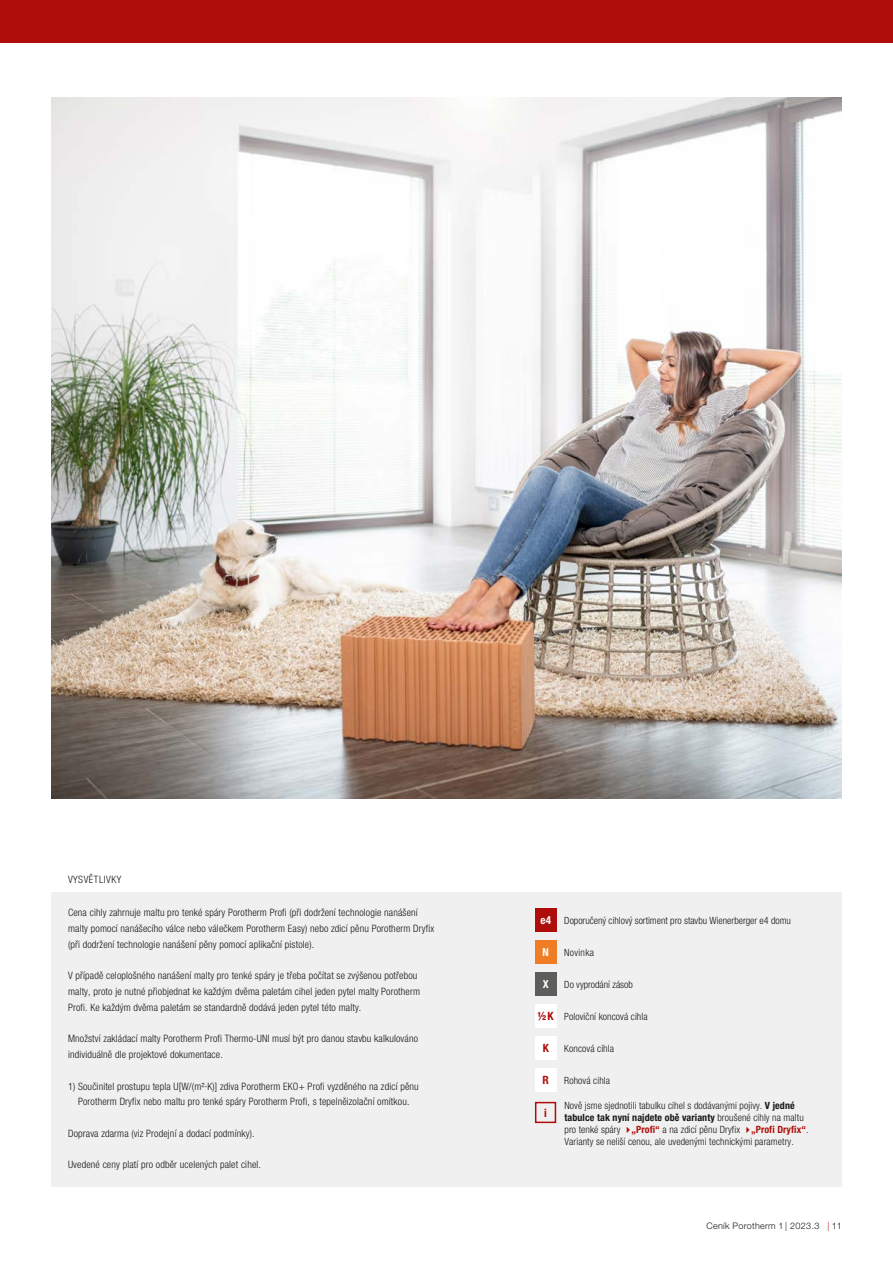
<style>
.page{position:relative;width:893px;height:1263px;background:#fff}
.page>*{position:absolute;margin:0;border:0;box-sizing:border-box;transform-origin:0 0}
.t1{font:700 condensed 11.4px "Helvetica Neue LT Pro";color:#af0d0a}
.t2{font:700 condensed 11.1px "Helvetica Neue LT Pro";color:#fff}
.t3{font:300 condensed 10.2px/15.8px "Helvetica Neue LT Pro";letter-spacing:.015em;color:#181716}
.t4{font:300 condensed 10.2px "Helvetica Neue LT Pro";letter-spacing:.05em;color:#181716}
.t5{font:300 condensed 10.05px/12px "Helvetica Neue LT Pro";letter-spacing:.01em;color:#181716}
.t6{font:300 condensed 10.05px "Helvetica Neue LT Pro";letter-spacing:.03em;color:#181716}
.t7{font:300 9px "Helvetica Neue LT Pro";letter-spacing:.03em;color:#181716}
.s1{font-weight:700;font-size:11.1px;color:#fff}
.s2{font-stretch:normal;font-size:9.9px}
.s3{font-weight:700;font-size:11.4px;color:#af0d0a}
.s4{font-weight:700}
.s5{color:#af0d0a}
.s6{font-weight:700;color:#af0d0a}
</style>
<div class="page">
<div style="left:0;top:0;width:893px;height:43px;background:#af0d0a"></div>
<img style="left:51px;top:98px;width:791px;height:700px">
<div style="left:51px;top:892px;width:791px;height:294px;background:#f0f0f0"></div>
<div style="left:535px;top:909px;width:21px;height:23px;background:#af0d0a"></div>
<div style="left:535px;top:941px;width:21px;height:23px;background:#ef7d25"></div>
<div style="left:535px;top:972px;width:21px;height:24px;background:#5d5d5c"></div>
<div style="left:535px;top:1004px;width:21px;height:24px;background:#fff"></div>
<div style="left:535px;top:1036px;width:21px;height:24px;background:#fff"></div>
<div style="left:535px;top:1068px;width:21px;height:24px;background:#fff"></div>
<div style="left:535px;top:1102px;width:21px;height:21px;border:2px solid #af0d0a"></div>
<p class="t4" style="left:68px;top:874px;width:55px">VYSVĚTLIVKY</p>
<p class="t3" style="left:68px;top:905px;width:368px">Cena cihly zahrnuje maltu pro tenké spáry Porotherm Profi (při dodržení technologie nanášení malty pomocí nanášecího válce nebo válečkem Porotherm Easy) nebo zdicí pěnu Porotherm Dryfix (při dodržení technologie nanášení pěny pomocí aplikační pistole).</p>
<p class="t3" style="left:68px;top:968px;width:354px">V případě celoplošného nanášení malty pro tenké spáry je třeba počítat se zvýšenou potřebou malty, proto je nutné přiobjednat ke každým dvěma paletám cihel jeden pytel malty Porotherm<br>Profi. Ke každým dvěma paletám se standardně dodává jeden pytel této malty.</p>
<p class="t3" style="left:68px;top:1031px;width:352px">Množství zakládací malty Porotherm Profi Thermo-UNI musí být pro danou stavbu kalkulováno individuálně dle projektové dokumentace.</p>
<p class="t3" style="left:68px;top:1078px;width:352px;text-align:center">1) Součinitel prostupu tepla U[W/(m²·K)] zdiva Porotherm EKO+ Profi vyzděného na zdicí pěnu<br>Porotherm Dryfix nebo maltu pro tenké spáry Porotherm Profi, s tepelněizolační omítkou.</p>
<p class="t3" style="left:68px;top:1125px;width:188px">Doprava zdarma (viz Prodejní a dodací podmínky).</p>
<p class="t3" style="left:68px;top:1157px;width:194px">Uvedené ceny platí pro odběr ucelených palet cihel.</p>
<p class="t5" style="left:540px;top:914px;width:252px"><span class="s1">e4</span> Doporučený cihlový sortiment pro stavbu Wienerberger e4 domu</p>
<p class="t2" style="left:543px;top:946px;width:10px">N<span class="s2">N</span></p>
<p class="t6" style="left:564px;top:947px;width:31px">Novinka</p>
<p class="t2" style="left:543px;top:978px;width:7px">X</p>
<p class="t5" style="left:564px;top:978px;width:70px">Do vyprodání zásob</p>
<p class="t5" style="left:538px;top:1010px;width:111px"><span class="s3">½ K</span> Poloviční koncová cihla</p>
<p class="t1" style="left:543px;top:1041px;width:8px">K</p>
<p class="t5" style="left:564px;top:1042px;width:51px">Koncová cihla</p>
<p class="t1" style="left:543px;top:1073px;width:8px">R</p>
<p class="t5" style="left:564px;top:1074px;width:47px">Rohová cihla</p>
<p class="t5" style="left:564px;top:1099px;width:245px">Nově jsme sjednotili tabulku cihel s dodávanými pojivy. <span class="s4">V jedné tabulce tak nyní najdete obě varianty</span> broušené cihly na maltu pro tenké spáry <span class="s5">⏵</span><span class="s6">„Profi“</span> a na zdicí pěnu Dryfix <span class="s5">⏵</span><span class="s6">„Profi Dryfix“</span>.<br>Varianty se neliší cenou, ale uvedenými technickými parametry.</p>
<p class="t1" style="left:544px;top:1105px;width:4px">i</p>
<p class="t7" style="left:706px;top:1220px;width:137px">Ceník Porotherm 1 | 2023.3 <span class="s5">|</span> 11</p>
</div>
